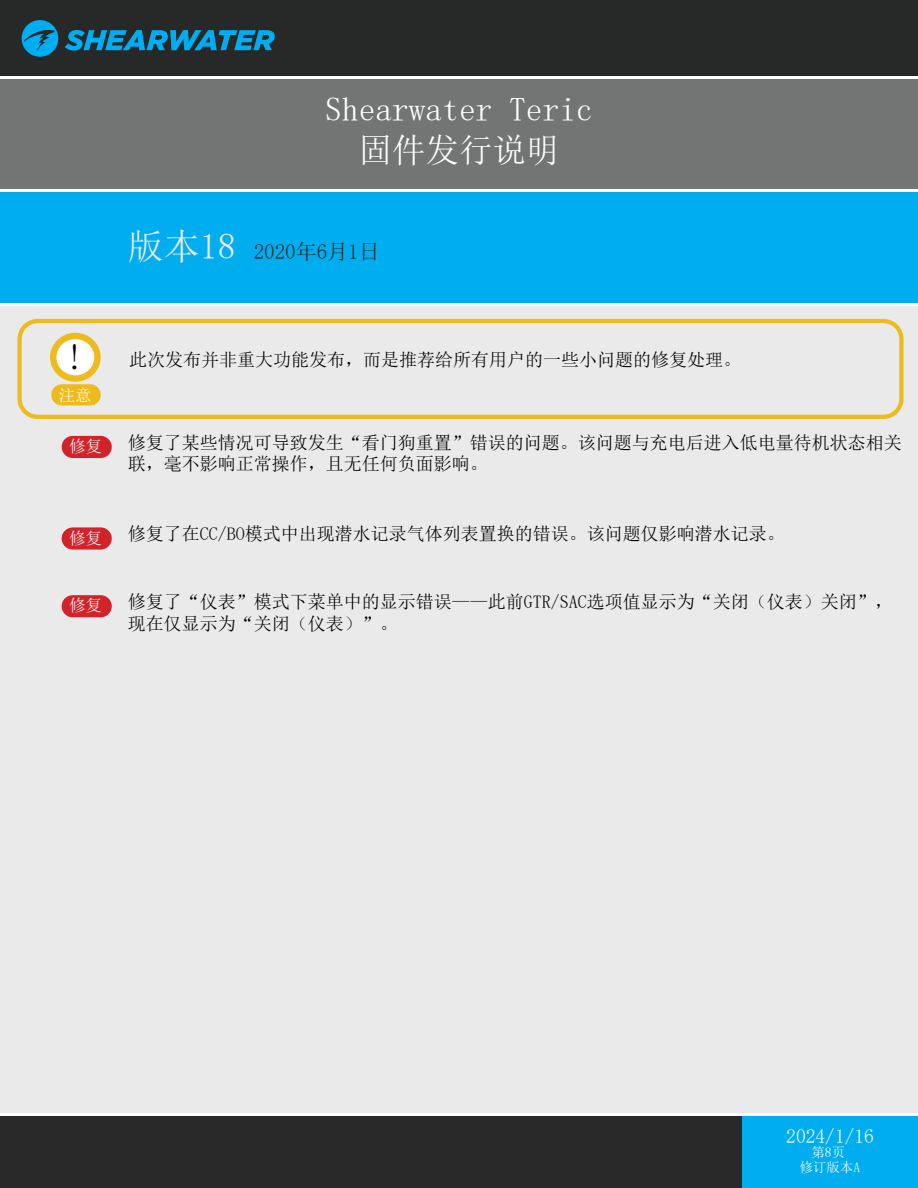
<style>
.page{position:relative;width:918px;height:1188px;background:#fff}
.page>*{position:absolute;margin:0;border:0;box-sizing:border-box;transform-origin:0 0}
.t1{font:36px "Sim Sun";color:#000}
.t2{font:33.45px/40.2px "N Sim Sun";color:#fff;text-align:center}
.t3{font:21px "Sim Sun";color:#272828}
.t4{font:19.5px "Sim Sun";color:#fff}
.t5{font:18px/21.6px "Sim Sun";color:#000}
.t6{font:16.5px "Sim Sun";color:#fff}
.t7{font:13.5px "Sim Sun";color:#fff}
.s1{font-size:36px;color:#eaeaea}
</style>
<div class="page">
<div style="left:0;top:0;width:918px;height:77px;background:#272828"></div>
<div style="left:0;top:1114px;width:918px;height:74px;background:#292929"></div>
<div style="left:0;top:305px;width:918px;height:809px;background:#eaeaea"></div>
<svg style="left:65px;top:30px;width:210px;height:21px"></svg>
<svg style="left:22px;top:20px;width:36px;height:37px"></svg>
<div style="left:0;top:191px;width:918px;height:114px;background:#00aeef"></div>
<div style="left:0;top:77px;width:918px;height:114px;background:#737474"></div>
<div style="left:742px;top:1114px;width:176px;height:74px;background:#00aeef"></div>
<hr style="left:0;top:76px;width:918px;height:3px;background:#fff">
<hr style="left:0;top:189px;width:918px;height:3px;background:#fff">
<hr style="left:0;top:303px;width:918px;height:3px;background:#fff">
<hr style="left:0;top:1113px;width:918px;height:3px;background:#fff">
<div style="left:17px;top:319px;width:887px;height:100px;border:4px solid #edbb1d;border-radius:18px"></div>
<svg style="left:53px;top:336px;width:45px;height:43px"></svg>
<div style="left:50px;top:333px;width:51px;height:49px;border:6px solid #edbb1d;border-radius:50%"></div>
<div style="left:52px;top:385px;width:48px;height:20px;background:#edbb1d;border-radius:10px"></div>
<div style="left:51px;top:384px;width:50px;height:22px;border:2px solid #edbb1d;border-radius:10px"></div>
<div style="left:62px;top:437px;width:49px;height:20px;background:#d2232a;border-radius:10px"></div>
<div style="left:62px;top:436px;width:50px;height:22px;border:2px solid #d2232a;border-radius:10px"></div>
<div style="left:62px;top:528px;width:49px;height:21px;background:#d2232a;border-radius:10px"></div>
<div style="left:62px;top:527px;width:50px;height:23px;border:2px solid #d2232a;border-radius:10px"></div>
<div style="left:62px;top:596px;width:49px;height:21px;background:#d2232a;border-radius:10px"></div>
<div style="left:62px;top:595px;width:50px;height:22px;border:2px solid #d2232a;border-radius:10px"></div>
<h2 class="t2" style="left:325px;top:89px;width:269px">Shearwater Teric固件发行说明</h2>
<p class="t3" style="left:128px;top:241px;width:253px"><span class="s1">版本18</span> 2020年6月1日</p>
<h1 class="t1" style="left:66px;top:339px;width:19px">!</h1>
<p class="t6" style="left:59px;top:386px;width:34px">注意</p>
<p class="t6" style="left:69px;top:438px;width:34px">修复</p>
<p class="t6" style="left:69px;top:530px;width:34px">修复</p>
<p class="t6" style="left:69px;top:597px;width:34px">修复</p>
<p class="t5" style="left:129px;top:348px;width:613px">此次发布并非重大功能发布，而是推荐给所有用户的一些小问题的修复处理。</p>
<p class="t5" style="left:128px;top:431px;width:776px">修复了某些情况可导致发生“看门狗重置”错误的问题。该问题与充电后进入低电量待机状态相关联，毫不影响正常操作，且无任何负面影响。</p>
<p class="t5" style="left:128px;top:523px;width:658px">修复了在CC/BO模式中出现潜水记录气体列表置换的错误。该问题仅影响潜水记录。</p>
<p class="t5" style="left:128px;top:591px;width:767px">修复了“仪表”模式下菜单中的显示错误——此前GTR/SAC选项值显示为“关闭（仪表）关闭”，现在仅显示为“关闭（仪表）”。</p>
<p class="t4" style="left:786px;top:1126px;width:89px">2024/1/16</p>
<p class="t7" style="left:799px;top:1160px;width:62px">修订版本A</p>
<p class="t7" style="left:811px;top:1146px;width:35px">第8页</p>
</div>
